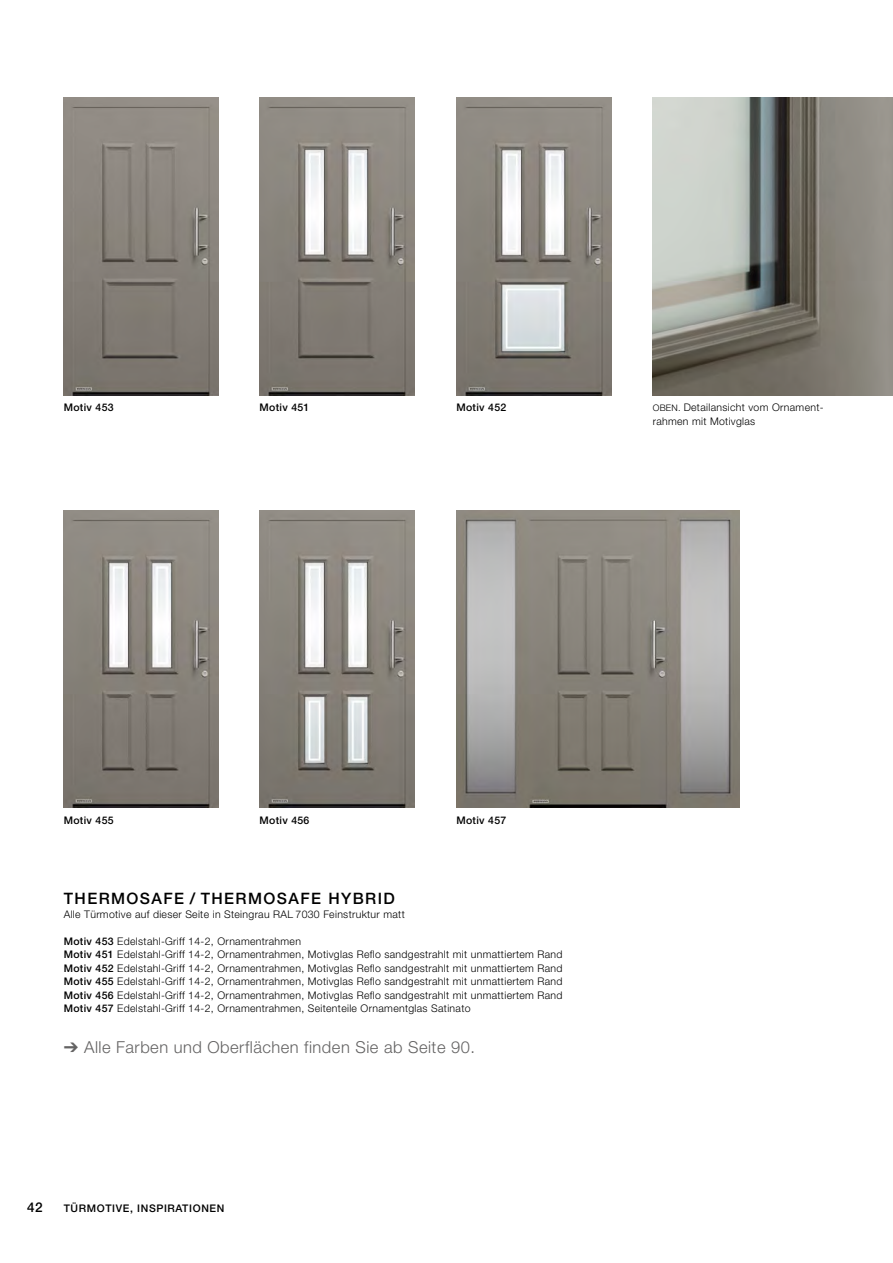
<style>
.page{position:relative;width:893px;height:1263px;background:#fff}
.page>*{position:absolute;margin:0;border:0;box-sizing:border-box;transform-origin:0 0}
.t1{font:300 16.5px "Hoermann Helvetica Neue";letter-spacing:.03em;color:#646363}
.t2{font:500 15.75px "Hoermann Helvetica Neue";letter-spacing:.09em;color:#000}
.t3{font:500 13.5px "Hoermann Helvetica Neue";color:#000}
.t4{font:300 10.5px/13.5px "Hoermann Helvetica Neue";letter-spacing:.03em;color:#000}
.t5{font:500 10.5px "Hoermann Helvetica Neue";letter-spacing:.03em;color:#000}
.t6{font:500 10.5px "Hoermann Helvetica Neue";letter-spacing:.06em;color:#000}
.s1{font-size:9px}
.s2{font-weight:500}
</style>
<div class="page">
<img style="left:64px;top:510px;width:155px;height:298px">
<img style="left:259px;top:510px;width:156px;height:298px">
<img style="left:456px;top:98px;width:156px;height:297px">
<img style="left:64px;top:98px;width:155px;height:297px">
<img style="left:259px;top:98px;width:156px;height:297px">
<img style="left:456px;top:510px;width:284px;height:298px">
<img style="left:653px;top:98px;width:240px;height:297px">
<p class="t5" style="left:64px;top:400px;width:51px">Motiv 453</p>
<p class="t5" style="left:259px;top:400px;width:51px">Motiv 451</p>
<p class="t5" style="left:456px;top:400px;width:51px">Motiv 452</p>
<p class="t4" style="left:653px;top:400px;width:172px"><span class="s1">OBEN.</span> Detailansicht vom Ornament&shy;rahmen mit Motivglas</p>
<p class="t5" style="left:64px;top:813px;width:51px">Motiv 455</p>
<p class="t5" style="left:259px;top:813px;width:51px">Motiv 456</p>
<p class="t5" style="left:456px;top:813px;width:51px">Motiv 457</p>
<h2 class="t2" style="left:64px;top:888px;width:333px">THERMOSAFE / THERMOSAFE HYBRID</h2>
<p class="t4" style="left:64px;top:906px;width:343px">Alle Türmotive auf dieser Seite in Steingrau RAL 7030 Feinstruktur matt</p>
<p class="t4" style="left:64px;top:933px;width:500px"><span class="s2">Motiv 453</span> Edelstahl-Griff 14-2, Ornamentrahmen<br><span class="s2">Motiv 451</span> Edelstahl-Griff 14-2, Ornamentrahmen, Motivglas Reflo sandgestrahlt mit unmattiertem Rand <span class="s2">Motiv 452</span> Edelstahl-Griff 14-2, Ornamentrahmen, Motivglas Reflo sandgestrahlt mit unmattiertem Rand <span class="s2">Motiv 455</span> Edelstahl-Griff 14-2, Ornamentrahmen, Motivglas Reflo sandgestrahlt mit unmattiertem Rand <span class="s2">Motiv 456</span> Edelstahl-Griff 14-2, Ornamentrahmen, Motivglas Reflo sandgestrahlt mit unmattiertem Rand <span class="s2">Motiv 457</span> Edelstahl-Griff 14-2, Ornamentrahmen, Seitenteile Ornamentglas Satinato</p>
<h1 class="t1" style="left:64px;top:1035px;width:413px">➔ Alle Farben und Oberflächen finden Sie ab Seite 90.</h1>
<p class="t3" style="left:27px;top:1198px;width:17px">42</p>
<p class="t6" style="left:64px;top:1201px;width:162px">TÜRMOTIVE, INSPIRATIONEN</p>
</div>
